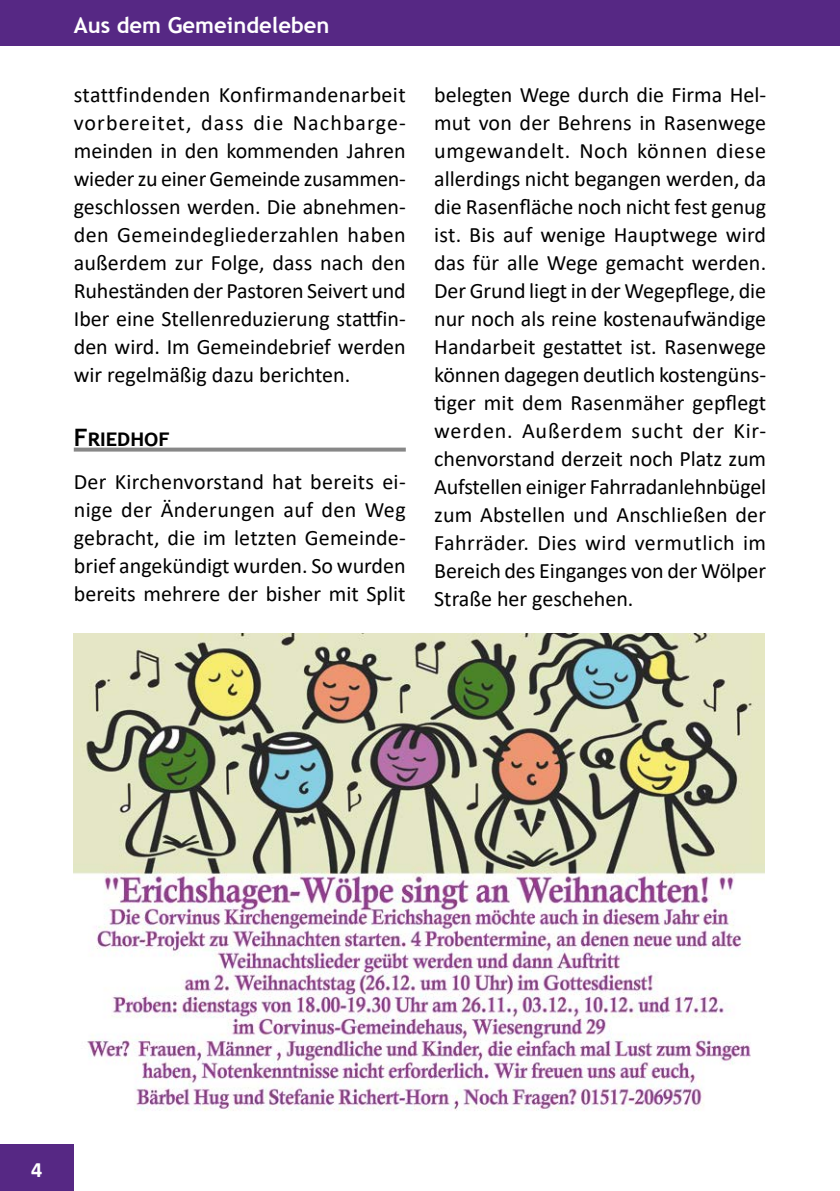
<style>
.page{position:relative;width:840px;height:1191px;background:#fff}
.page>*{position:absolute;margin:0;border:0;box-sizing:border-box;transform-origin:0 0}
.t1{font:700 24px "Trebuchet MS";color:#000}
.t2{font:22px/28px "Calibri";color:#000;text-align:justify}
.t3{font:700 22px "Trebuchet MS";color:#fff}
.t4{font:700 22px "Calibri";color:#fff}
</style>
<div class="page">
<div style="left:0;top:0;width:839px;height:45px;background:#562884"></div>
<div style="left:0;top:1144px;width:74px;height:47px;background:#562884"></div>
<img style="left:74px;top:633px;width:689px;height:478px">
<svg style="left:74px;top:447px;width:331px;height:4px"></svg>
<p class="t3" style="left:74px;top:12px;width:257px">Aus dem Gemeindeleben</p>
<p class="t2" style="left:74px;top:80px;width:333px">stattfindenden Konfirmandenarbeit vorbereitet, dass die Nachbarge&shy;meinden in den kommenden Jahren wieder zu einer Gemeinde zusammen&shy;geschlossen werden. Die abnehmen&shy;den Gemeindegliederzahlen haben außerdem zur Folge, dass nach den Ruheständen der Pastoren Seivert und Iber eine Stellenreduzierung stattfin&shy;den wird. Im Gemeindebrief werden wir regelmäßig dazu berichten.</p>
<p class="t1" style="left:74px;top:422px;width:97px">Friedhof</p>
<p class="t2" style="left:74px;top:467px;width:333px">Der Kirchenvorstand hat bereits ei&shy;nige der Änderungen auf den Weg gebracht, die im letzten Gemeinde&shy;brief angekündigt wurden. So wurden bereits mehrere der bisher mit Split</p>
<p class="t2" style="left:434px;top:80px;width:333px">belegten Wege durch die Firma Hel&shy;mut von der Behrens in Rasenwege umgewandelt. Noch können diese allerdings nicht begangen werden, da die Rasenfläche noch nicht fest genug ist. Bis auf wenige Hauptwege wird das für alle Wege gemacht werden.<br>Der Grund liegt in der Wegepflege, die nur noch als reine kostenaufwändige Handarbeit gestattet ist. Rasenwege können dagegen deutlich kostengüns&shy;tiger mit dem Rasenmäher gepflegt werden. Außerdem sucht der Kir&shy;chenvorstand derzeit noch Platz zum Aufstellen einiger Fahrradanlehnbügel zum Abstellen und Anschließen der Fahrräder. Dies wird vermutlich im Bereich des Einganges von der Wölper Straße her geschehen.</p>
<p class="t4" style="left:31px;top:1154px;width:13px">4</p>
</div>
